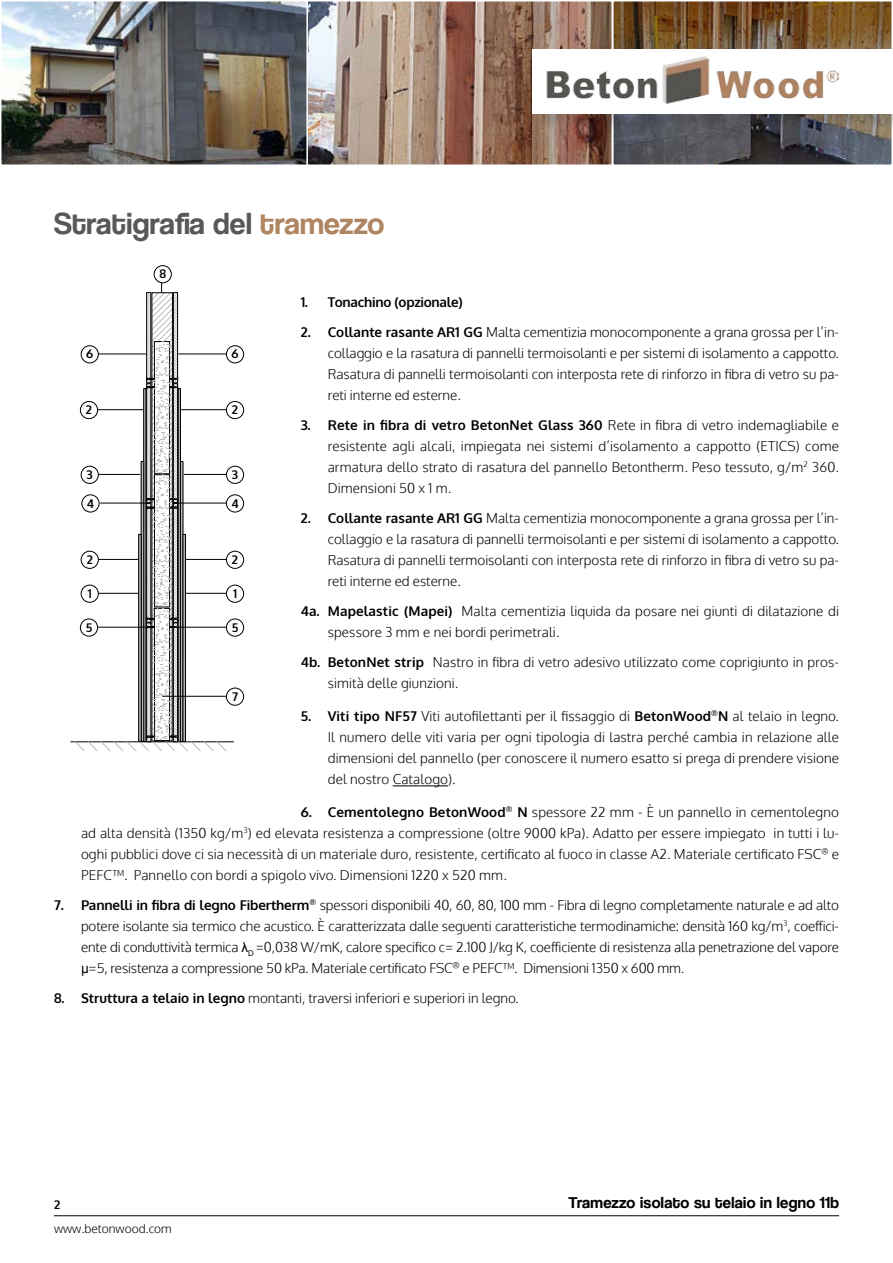
<style>
.page{position:relative;width:893px;height:1263px;background:#fff}
.page>*{position:absolute;margin:0;border:0;box-sizing:border-box;transform-origin:0 0}
.t1{font:31.5px "Coolvetica Rg";letter-spacing:.01em;color:#58585b}
.t2{font:16.5px "Coolvetica Rg";letter-spacing:.02em;color:#000}
.t3{font:300 13.5px/21px "Oxygen";letter-spacing:.01em;color:#000;text-align:justify}
.t4{font:700 13.5px "Oxygen";letter-spacing:-.02em;color:#000}
.t5{font:700 12px "Oxygen";color:#000}
.t6{font:300 12px "Oxygen";color:#000}
.s1{color:#b08561}
.s2{font-weight:700}
.s3{font-family:"Arial";font-weight:400}
</style>
<div class="page">
<hr style="left:54px;top:1215px;width:785px;height:1px;background:#000">
<hr style="left:393px;top:785px;width:55px;height:1px;background:#000">
<img style="left:3px;top:3px;width:887px;height:160px">
<div style="left:612px;top:0;width:281px;height:166px;border:2px solid #fff"></div>
<div style="left:305px;top:0;width:308px;height:166px;border:2px solid #fff"></div>
<div style="left:0;top:0;width:308px;height:166px;border:2px solid #fff"></div>
<div style="left:535px;top:52px;width:358px;height:81px;background:#000;opacity:.15"></div>
<div style="left:533px;top:49px;width:360px;height:64px;background:#fff"></div>
<img style="left:546px;top:57px;width:293px;height:46px">
<hr style="left:70px;top:741px;width:163px;height:1px;background:#000">
<div style="left:226px;top:551px;width:18px;height:18px;border:1px solid #000;border-radius:50%"></div>
<div style="left:226px;top:466px;width:18px;height:18px;border:1px solid #000;border-radius:50%"></div>
<div style="left:226px;top:401px;width:18px;height:18px;border:1px solid #000;border-radius:50%"></div>
<div style="left:226px;top:619px;width:18px;height:17px;border:1px solid #000;border-radius:50%"></div>
<div style="left:226px;top:345px;width:18px;height:18px;border:1px solid #000;border-radius:50%"></div>
<div style="left:226px;top:585px;width:18px;height:18px;border:1px solid #000;border-radius:50%"></div>
<svg style="left:75px;top:283px;width:151px;height:468px"></svg>
<div style="left:154px;top:265px;width:18px;height:18px;border:1px solid #000;border-radius:50%"></div>
<hr style="left:175px;top:503px;width:51px;height:1px;background:#000">
<div style="left:226px;top:494px;width:18px;height:18px;border:1px solid #000;border-radius:50%"></div>
<div style="left:81px;top:345px;width:18px;height:18px;border:1px solid #000;border-radius:50%"></div>
<hr style="left:98px;top:354px;width:48px;height:1px;background:#000">
<hr style="left:98px;top:559px;width:41px;height:1px;background:#000">
<div style="left:81px;top:551px;width:18px;height:18px;border:1px solid #000;border-radius:50%"></div>
<hr style="left:98px;top:593px;width:41px;height:1px;background:#000">
<div style="left:81px;top:585px;width:18px;height:18px;border:1px solid #000;border-radius:50%"></div>
<hr style="left:100px;top:503px;width:48px;height:1px;background:#000">
<div style="left:81px;top:494px;width:18px;height:18px;border:1px solid #000;border-radius:50%"></div>
<hr style="left:98px;top:474px;width:42px;height:1px;background:#000">
<div style="left:81px;top:466px;width:18px;height:18px;border:1px solid #000;border-radius:50%"></div>
<hr style="left:97px;top:627px;width:48px;height:1px;background:#000">
<div style="left:80px;top:619px;width:18px;height:17px;border:1px solid #000;border-radius:50%"></div>
<hr style="left:98px;top:409px;width:45px;height:1px;background:#000">
<div style="left:80px;top:401px;width:18px;height:18px;border:1px solid #000;border-radius:50%"></div>
<hr style="left:162px;top:696px;width:64px;height:1px;background:#000">
<div style="left:226px;top:688px;width:18px;height:18px;border:1px solid #000;border-radius:50%"></div>
<h1 class="t1" style="left:54px;top:205px;width:332px">Stratigrafia del <span class="s1">tramezzo</span></h1>
<p class="t5" style="left:159px;top:266px;width:8px">8</p>
<p class="t4" style="left:301px;top:293px;width:164px">1. Tonachino (opzionale)</p>
<p class="t3" style="left:328px;top:322px;width:513px;text-indent:-27px"><span class="s2">2. Collante rasante AR1 GG</span> Malta cementizia monocomponente a grana grossa per l’in&shy;collaggio e la rasatura di pannelli termoisolanti e per sistemi di isolamento a cappotto.<br>Rasatura di pannelli termoisolanti con interposta rete di rinforzo in fibra di vetro su pa&shy;reti interne ed esterne.</p>
<p class="t3" style="left:328px;top:415px;width:513px;text-indent:-27px"><span class="s2">3. Rete in fibra di vetro BetonNet Glass 360</span> Rete in fibra di vetro indemagliabile e resistente agli alcali, impiegata nei sistemi d’isolamento a cappotto (ETICS) come armatura dello strato di rasatura del pannello Betontherm. Peso tessuto, g/m<sup>2</sup> 360.<br>Dimensioni 50 x 1 m.</p>
<p class="t3" style="left:328px;top:508px;width:513px;text-indent:-27px"><span class="s2">2. Collante rasante AR1 GG</span> Malta cementizia monocomponente a grana grossa per l’in&shy;collaggio e la rasatura di pannelli termoisolanti e per sistemi di isolamento a cappotto.<br>Rasatura di pannelli termoisolanti con interposta rete di rinforzo in fibra di vetro su pa&shy;reti interne ed esterne.</p>
<p class="t3" style="left:328px;top:601px;width:513px;text-indent:-27px"><span class="s2">4a. Mapelastic (Mapei)</span> Malta cementizia liquida da posare nei giunti di dilatazione di spessore 3 mm e nei bordi perimetrali.</p>
<p class="t3" style="left:328px;top:652px;width:513px;text-indent:-27px"><span class="s2">4b. BetonNet strip</span> Nastro in fibra di vetro adesivo utilizzato come coprigiunto in pros&shy;simità delle giunzioni.</p>
<p class="t3" style="left:328px;top:706px;width:513px;text-indent:-27px"><span class="s2">5. Viti tipo NF57</span> Viti autofilettanti per il fissaggio di <span class="s2">BetonWood</span><sup>®</sup><span class="s2">N</span> al telaio in legno.<br>Il numero delle viti varia per ogni tipologia di lastra perché cambia in relazione alle dimensioni del pannello (per conoscere il numero esatto si prega di prendere visione del nostro Catalogo).</p>
<p class="t3" style="left:81px;top:802px;width:759px;text-indent:220px"><span class="s2">6. Cementolegno BetonWood</span><sup>®</sup> <span class="s2">N</span> spessore 22 mm - È un pannello in cementolegno ad alta densità (1350 kg/m<sup>3</sup>) ed elevata resistenza a compressione (oltre 9000 kPa). Adatto per essere impiegato in tutti i lu&shy;oghi pubblici dove ci sia necessità di un materiale duro, resistente, certificato al fuoco in classe A2. Materiale certificato FSC<sup>®</sup> e PEFC™. Pannello con bordi a spigolo vivo. Dimensioni 1220 x 520 mm.</p>
<p class="t3" style="left:81px;top:894px;width:759px;text-indent:-27px"><span class="s2">7. Pannelli in fibra di legno Fibertherm</span><sup>®</sup> spessori disponibili 40, 60, 80, 100 mm - Fibra di legno completamente naturale e ad alto potere isolante sia termico che acustico. È caratterizzata dalle seguenti caratteristiche termodinamiche: densità 160 kg/m<sup>3</sup>, coeffici&shy;ente di conduttività termica <span class="s3">λ</span><sub>D</sub> =0,038 W/mK, calore specifico c= 2.100 J/kg K, coefficiente di resistenza alla penetrazione del vapore <span class="s3">μ</span>=5, resistenza a compressione 50 kPa. Materiale certificato FSC<sup>®</sup> e PEFC™. Dimensioni 1350 x 600 mm.</p>
<p class="t3" style="left:54px;top:987px;width:466px"><span class="s2">8. Struttura a telaio in legno</span> montanti, traversi inferiori e superiori in legno.</p>
<p class="t5" style="left:86px;top:347px;width:9px">6</p>
<p class="t5" style="left:232px;top:347px;width:9px">6</p>
<p class="t5" style="left:86px;top:402px;width:8px">2</p>
<p class="t5" style="left:232px;top:402px;width:8px">2</p>
<p class="t5" style="left:87px;top:467px;width:8px">3</p>
<p class="t5" style="left:232px;top:467px;width:8px">3</p>
<p class="t5" style="left:87px;top:496px;width:9px">4</p>
<p class="t5" style="left:231px;top:496px;width:9px">4</p>
<p class="t5" style="left:87px;top:552px;width:8px">2</p>
<p class="t5" style="left:88px;top:586px;width:6px">1</p>
<p class="t5" style="left:232px;top:552px;width:8px">2</p>
<p class="t5" style="left:233px;top:586px;width:6px">1</p>
<p class="t5" style="left:86px;top:620px;width:8px">5</p>
<p class="t5" style="left:232px;top:620px;width:8px">5</p>
<p class="t5" style="left:232px;top:689px;width:8px">7</p>
<p class="t5" style="left:54px;top:1197px;width:8px">2</p>
<p class="t6" style="left:54px;top:1221px;width:119px">www.betonwood.com</p>
<p class="t2" style="left:568px;top:1193px;width:272px">Tramezzo isolato su telaio in legno 11b</p>
</div>
